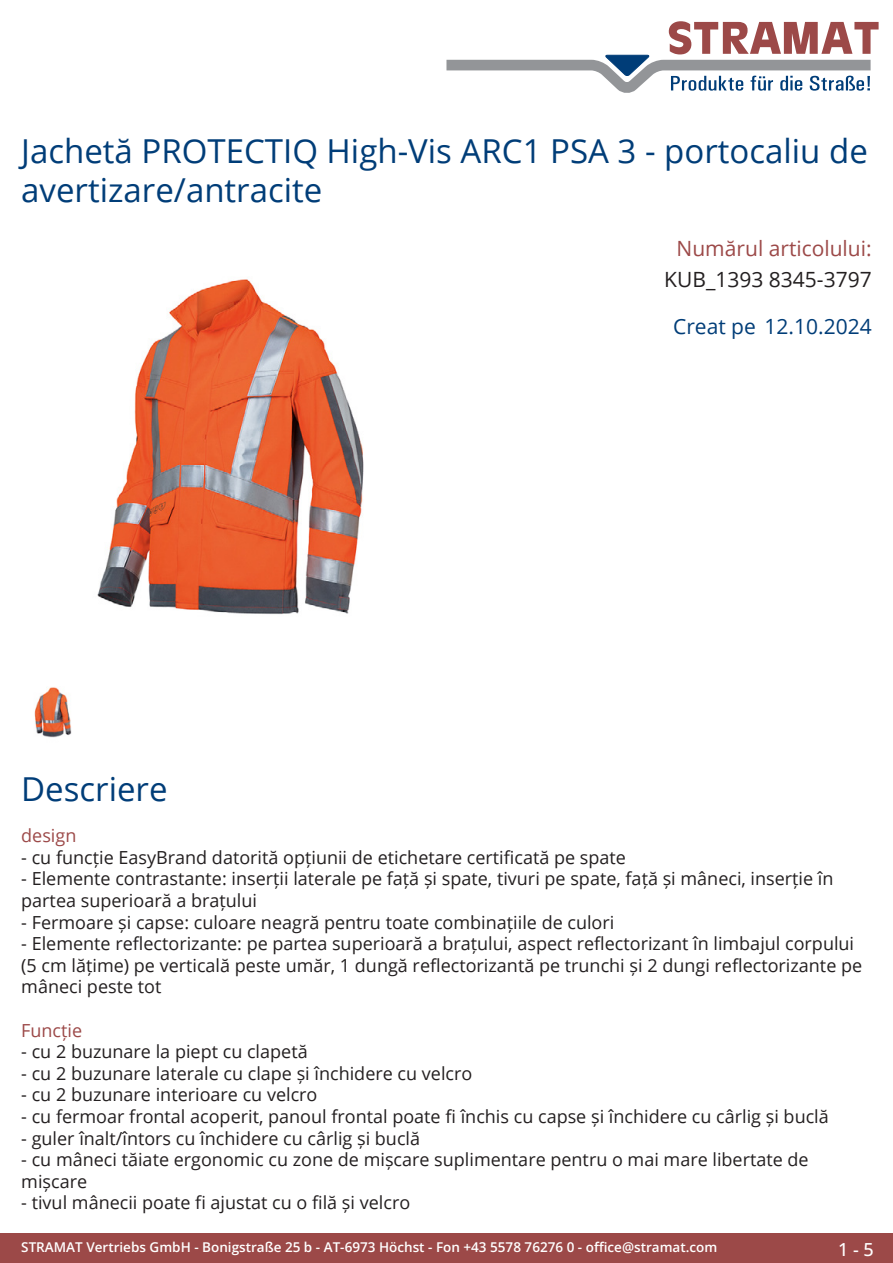
<style>
.page{position:relative;width:893px;height:1263px;background:#fff}
.page>*{position:absolute;margin:0;border:0;box-sizing:border-box;transform-origin:0 0}
.Produkttitel{font:33px/39.6px "Open Sans";color:#003d78}
.TechDaten_Überschrif{font:21px "Open Sans";color:#9c4948}
.TechDaten_Inhalt{font:21px "Open Sans";color:#231f20}
.Erstellungsdatum{font:21px "Open Sans";color:#003d78}
.Beschreibung_Text{font:18px/21.6px "Open Sans";color:#231f20}
.Beschreibung_Text-2{font:18px "Open Sans";color:#9c4948}
.t1{font:500 18px "Open Sans";color:#fff}
.t2{font:600 13.5px "Open Sans";color:#fff}
</style>
<div class="page">
<div style="left:0;top:1233px;width:893px;height:30px;background:#9c4948"></div>
<svg style="left:446px;top:21px;width:433px;height:72px"></svg>
<img style="left:97px;top:279px;width:267px;height:335px">
<img style="left:34px;top:687px;width:38px;height:51px">
<p class="Produkttitel" style="left:21px;top:130px;width:848px">Jachetă PROTECTIQ High-Vis ARC1 PSA 3 - portocaliu de avertizare/antracite</p>
<p class="TechDaten_Überschrif" style="left:677px;top:234px;width:197px">Numărul articolului:</p>
<p class="TechDaten_Inhalt" style="left:664px;top:265px;width:209px">KUB_1393 8345-3797</p>
<p class="Erstellungsdatum" style="left:673px;top:312px;width:200px">Creat pe 12.10.2024</p>
<p class="Produkttitel" style="left:21px;top:768px;width:148px">Descriere</p>
<p class="Beschreibung_Text-2" style="left:21px;top:823px;width:57px">design</p>
<p class="Beschreibung_Text" style="left:21px;top:846px;width:606px">- cu funcție EasyBrand datorită opțiunii de etichetare certificată pe spate</p>
<p class="Beschreibung_Text" style="left:21px;top:867px;width:814px">- Elemente contrastante: inserții laterale pe față și spate, tivuri pe spate, față și mâneci, inserție în partea superioară a brațului</p>
<p class="Beschreibung_Text" style="left:21px;top:911px;width:595px">- Fermoare și capse: culoare neagră pentru toate combinațiile de culori</p>
<p class="Beschreibung_Text" style="left:21px;top:932px;width:842px">- Elemente reflectorizante: pe partea superioară a brațului, aspect reflectorizant în limbajul corpului (5 cm lățime) pe verticală peste umăr, 1 dungă reflectorizantă pe trunchi și 2 dungi reflectorizante pe mâneci peste tot</p>
<p class="Beschreibung_Text-2" style="left:21px;top:1018px;width:62px">Funcție</p>
<p class="Beschreibung_Text" style="left:21px;top:1040px;width:288px">- cu 2 buzunare la piept cu clapetă</p>
<p class="Beschreibung_Text" style="left:21px;top:1062px;width:453px">- cu 2 buzunare laterale cu clape și închidere cu velcro</p>
<p class="Beschreibung_Text" style="left:21px;top:1083px;width:298px">- cu 2 buzunare interioare cu velcro</p>
<p class="Beschreibung_Text" style="left:21px;top:1105px;width:809px">- cu fermoar frontal acoperit, panoul frontal poate fi închis cu capse și închidere cu cârlig și buclă</p>
<p class="Beschreibung_Text" style="left:21px;top:1127px;width:400px">- guler înalt/întors cu închidere cu cârlig și buclă</p>
<p class="Beschreibung_Text" style="left:21px;top:1148px;width:789px">- cu mâneci tăiate ergonomic cu zone de mișcare suplimentare pentru o mai mare libertate de mișcare</p>
<p class="Beschreibung_Text" style="left:21px;top:1191px;width:390px">- tivul mânecii poate fi ajustat cu o filă și velcro</p>
<p class="t2" style="left:21px;top:1238px;width:698px">STRAMAT Vertriebs GmbH - Bonigstraße 25 b - AT-6973 Höchst - Fon +43 5578 76276 0 - office@stramat.com</p>
<p class="t1" style="left:838px;top:1237px;width:37px">1 - 5</p>
</div>
